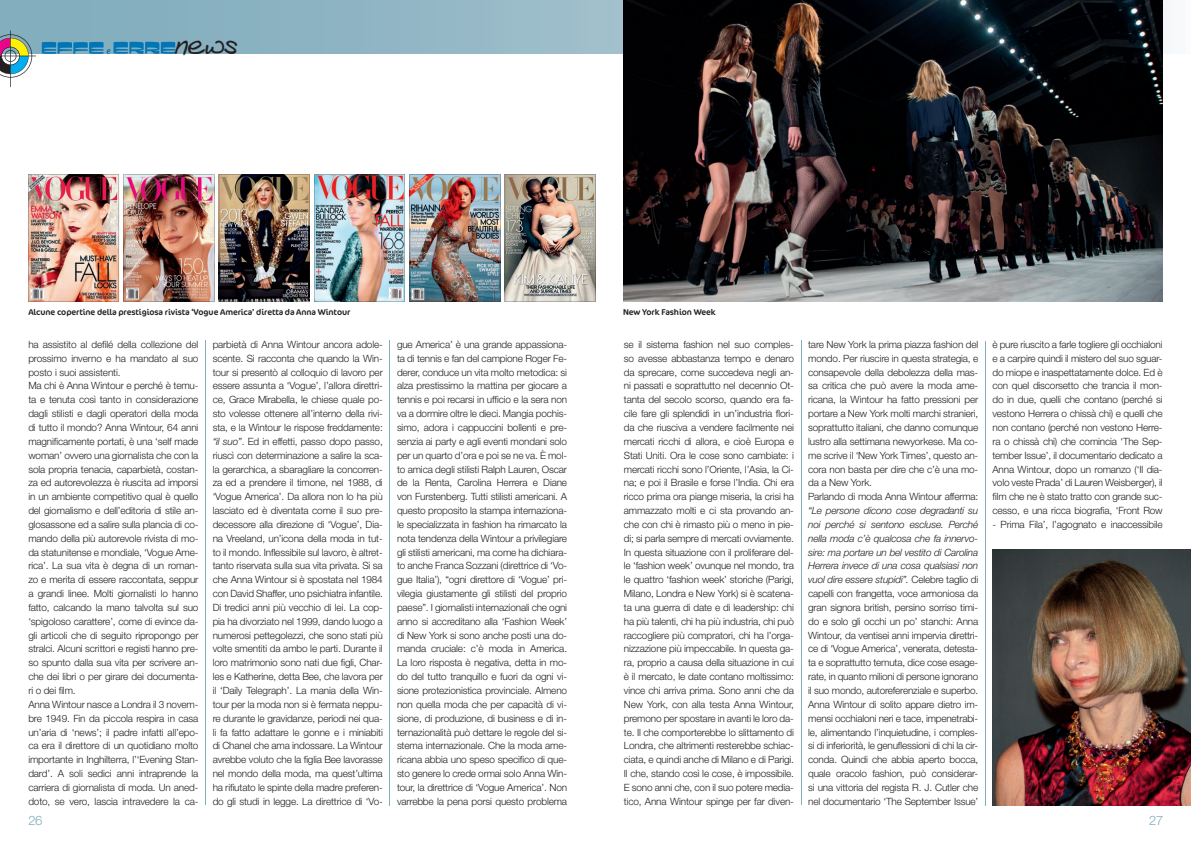
<style>
.page{position:relative;width:1191px;height:842px;background:#fff}
.page>*{position:absolute;margin:0;border:0;box-sizing:border-box;transform-origin:0 0}
.t1{font:38.9px "Beth Hand";color:#231f20}
.t2{font:300 13px "Helvetica Neue";color:#81adbc}
.t3{font:300 10px/13.8px "Helvetica Neue";letter-spacing:-.015em;color:#231f20;text-align:justify}
.t4{font:8.5px "Cocon";letter-spacing:-.01em;color:#231f20}
.s1{font-style:italic}
</style>
<div class="page">
<svg style="left:0;top:0;width:1167px;height:54px;background:#8fb4c3"></svg>
<hr style="left:206px;top:340px;width:1px;height:465px;background:#81adbc">
<hr style="left:390px;top:340px;width:1px;height:465px;background:#81adbc">
<hr style="left:801px;top:341px;width:1px;height:464px;background:#81adbc">
<hr style="left:10px;top:30px;width:1px;height:57px;background:#231f20">
<svg style="left:0;top:34px;width:36px;height:44px"></svg>
<svg style="left:42px;top:42px;width:133px;height:12px;background:#2e89b9"></svg>
<hr style="left:985px;top:341px;width:1px;height:464px;background:#81adbc">
<img style="left:28px;top:174px;width:567px;height:128px">
<img style="left:624px;top:0;width:538px;height:302px">
<img style="left:992px;top:550px;width:199px;height:255px">
<h1 class="t1" style="left:175px;top:23px;width:64px">news</h1>
<p class="t4" style="left:28px;top:307px;width:323px">Alcune copertine della prestigiosa rivista ‘Vogue America’ diretta da Anna Wintour</p>
<p class="t4" style="left:623px;top:307px;width:94px">New York Fashion Week</p>
<p class="t3" style="left:28px;top:337px;width:172px;text-align:left">ha assistito al defilé della collezione del prossimo inverno e ha mandato al suo posto i suoi assistenti.<br>Ma chi è Anna Wintour e perché è temu&shy;ta e tenuta così tanto in considerazione dagli stilisti e dagli operatori della moda di tutto il mondo? Anna Wintour, 64 anni magnificamente portati, è una ‘self made woman’ ovvero una giornalista che con la sola propria tenacia, caparbietà, costan&shy;za ed autorevolezza è riuscita ad imporsi in un ambiente competitivo qual è quello del giornalismo e dell’editoria di stile an&shy;glosassone ed a salire sulla plancia di co&shy;mando della più autorevole rivista di mo&shy;da statunitense e mondiale, ‘Vogue Ame&shy;rica’. La sua vita è degna di un roman&shy;zo e merita di essere raccontata, seppur a grandi linee. Molti giornalisti lo hanno fatto, calcando la mano talvolta sul suo ‘spigoloso carattere’, come di evince da&shy;gli articoli che di seguito ripropongo per stralci. Alcuni scrittori e registi hanno pre&shy;so spunto dalla sua vita per scrivere an&shy;che dei libri o per girare dei documenta&shy;ri o dei film.<br>Anna Wintour nasce a Londra il 3 novem&shy;bre 1949. Fin da piccola respira in casa un’aria di ‘news’; il padre infatti all’epo&shy;ca era il direttore di un quotidiano molto importante in Inghilterra, l’‘Evening Stan&shy;dard’. A soli sedici anni intraprende la carriera di giornalista di moda. Un aned&shy;doto, se vero, lascia intravedere la ca-</p>
<p class="t3" style="left:213px;top:337px;width:172px">parbietà di Anna Wintour ancora adole&shy;scente. Si racconta che quando la Win&shy;tour si presentò al colloquio di lavoro per essere assunta a ‘Vogue’, l’allora direttri&shy;ce, Grace Mirabella, le chiese quale po&shy;sto volesse ottenere all’interno della rivi&shy;sta, e la Wintour le rispose freddamente: <span class="s1">“il suo”</span>. Ed in effetti, passo dopo passo, riuscì con determinazione a salire la sca&shy;la gerarchica, a sbaragliare la concorren&shy;za ed a prendere il timone, nel 1988, di ‘Vogue America’. Da allora non lo ha più lasciato ed è diventata come il suo pre&shy;decessore alla direzione di ‘Vogue’, Dia&shy;na Vreeland, un’icona della moda in tut&shy;to il mondo. Inflessibile sul lavoro, è altret&shy;tanto riservata sulla sua vita privata. Si sa che Anna Wintour si è spostata nel 1984 con David Shaffer, uno psichiatra infantile.<br>Di tredici anni più vecchio di lei. La cop&shy;pia ha divorziato nel 1999, dando luogo a numerosi pettegolezzi, che sono stati più volte smentiti da ambo le parti. Durante il loro matrimonio sono nati due figli, Char&shy;les e Katherine, detta Bee, che lavora per il ‘Daily Telegraph’. La mania della Win&shy;tour per la moda non si è fermata neppu&shy;re durante le gravidanze, periodi nei qua&shy;li fa fatto adattare le gonne e i miniabiti di Chanel che ama indossare. La Wintour avrebbe voluto che la figlia Bee lavorasse nel mondo della moda, ma quest’ultima ha rifiutato le spinte della madre preferen&shy;do gli studi in legge. La direttrice di ‘Vo-</p>
<p class="t3" style="left:624px;top:337px;width:172px">se il sistema fashion nel suo comples&shy;so avesse abbastanza tempo e denaro da sprecare, come succedeva negli an&shy;ni passati e soprattutto nel decennio Ot&shy;tanta del secolo scorso, quando era fa&shy;cile fare gli splendidi in un’industria flori&shy;da che riusciva a vendere facilmente nei mercati ricchi di allora, e cioè Europa e Stati Uniti. Ora le cose sono cambiate: i mercati ricchi sono l’Oriente, l’Asia, la Ci&shy;na; e poi il Brasile e forse l’India. Chi era ricco prima ora piange miseria, la crisi ha ammazzato molti e ci sta provando an&shy;che con chi è rimasto più o meno in pie&shy;di; si parla sempre di mercati ovviamente.<br>In questa situazione con il proliferare del&shy;le ‘fashion week’ ovunque nel mondo, tra le quattro ‘fashion week’ storiche (Parigi, Milano, Londra e New York) si è scatena&shy;ta una guerra di date e di leadership: chi ha più talenti, chi ha più industria, chi può raccogliere più compratori, chi ha l’orga&shy;nizzazione più impeccabile. In questa ga&shy;ra, proprio a causa della situazione in cui è il mercato, le date contano moltissimo: vince chi arriva prima. Sono anni che da New York, con alla testa Anna Wintour, premono per spostare in avanti le loro da&shy;te. Il che comporterebbe lo slittamento di Londra, che altrimenti resterebbe schiac&shy;ciata, e quindi anche di Milano e di Parigi.<br>Il che, stando così le cose, è impossibile.<br>E sono anni che, con il suo potere media&shy;tico, Anna Wintour spinge per far diven-</p>
<p class="t3" style="left:397px;top:337px;width:172px">gue America’ è una grande appassiona&shy;ta di tennis e fan del campione Roger Fe&shy;derer, conduce un vita molto metodica: si alza prestissimo la mattina per giocare a tennis e poi recarsi in ufficio e la sera non va a dormire oltre le dieci. Mangia pochis&shy;simo, adora i cappuccini bollenti e pre&shy;senzia ai party e agli eventi mondani solo per un quarto d’ora e poi se ne va. È mol&shy;to amica degli stilisti Ralph Lauren, Oscar de la Renta, Carolina Herrera e Diane von Furstenberg. Tutti stilisti americani. A questo proposito la stampa internaziona&shy;le specializzata in fashion ha rimarcato la nota tendenza della Wintour a privilegiare gli stilisti americani, ma come ha dichiara&shy;to anche Franca Sozzani (direttrice di ‘Vo&shy;gue Italia’), “ogni direttore di ‘Vogue’ pri&shy;vilegia giustamente gli stilisti del proprio paese”. I giornalisti internazionali che ogni anno si accreditano alla ‘Fashion Week’ di New York si sono anche posti una do&shy;manda cruciale: c’è moda in America.<br>La loro risposta è negativa, detta in mo&shy;do del tutto tranquillo e fuori da ogni vi&shy;sione protezionistica provinciale. Almeno non quella moda che per capacità di vi&shy;sione, di produzione, di business e di in&shy;ternazionalità può dettare le regole del si&shy;stema internazionale. Che la moda ame&shy;ricana abbia uno speso specifico di que&shy;sto genere lo crede ormai solo Anna Win&shy;tour, la direttrice di ‘Vogue America’. Non varrebbe la pena porsi questo problema</p>
<p class="t3" style="left:808px;top:337px;width:172px;text-align:left">tare New York la prima piazza fashion del mondo. Per riuscire in questa strategia, e consapevole della debolezza della mas&shy;sa critica che può avere la moda ame&shy;ricana, la Wintour ha fatto pressioni per portare a New York molti marchi stranieri, soprattutto italiani, che danno comunque lustro alla settimana newyorkese. Ma co&shy;me scrive il ‘New York Times’, questo an&shy;cora non basta per dire che c’è una mo&shy;da a New York.<br>Parlando di moda Anna Wintour afferma:</p>
<p class="t3" style="left:808px;top:503px;width:172px"><span class="s1">“Le persone dicono cose degradanti su noi perché si sentono escluse. Perché nella moda c’è qualcosa che fa innervo&shy;sire: ma portare un bel vestito di Carolina Herrera invece di una cosa qualsiasi non vuol dire essere stupidi”.</span> Celebre taglio di capelli con frangetta, voce armoniosa da gran signora british, persino sorriso timi&shy;do e solo gli occhi un po’ stanchi: Anna Wintour, da ventisei anni impervia direttri&shy;ce di ‘Vogue America’, venerata, detesta&shy;ta e soprattutto temuta, dice cose esage&shy;rate, in quanto milioni di persone ignorano il suo mondo, autoreferenziale e superbo.<br>Anna Wintour di solito appare dietro im&shy;mensi occhialoni neri e tace, impenetrabi&shy;le, alimentando l’inquietudine, i comples&shy;si di inferiorità, le genuflessioni di chi la cir&shy;conda. Quindi che abbia aperto bocca, quale oracolo fashion, può considerar&shy;si una vittoria del regista R. J. Cutler che nel documentario ‘The September Issue’</p>
<p class="t3" style="left:992px;top:337px;width:172px">è pure riuscito a farle togliere gli occhialoni e a carpire quindi il mistero del suo sguar&shy;do miope e inaspettatamente dolce. Ed è con quel discorsetto che trancia il mon&shy;do in due, quelli che contano (perché si vestono Herrera o chissà chi) e quelli che non contano (perché non vestono Herre&shy;ra o chissà chi) che comincia ‘The Sep&shy;tember Issue’, il documentario dedicato a Anna Wintour, dopo un romanzo (‘Il dia&shy;volo veste Prada’ di Lauren Weisberger), il film che ne è stato tratto con grande suc&shy;cesso, e una ricca biografia, ‘Front Row</p>
<p class="t3" style="left:992px;top:517px;width:172px">- Prima Fila’, l’agognato e inaccessibile</p>
<h2 class="t2" style="left:28px;top:813px;width:16px">26</h2>
<h2 class="t2" style="left:1149px;top:813px;width:16px">27</h2>
</div>
